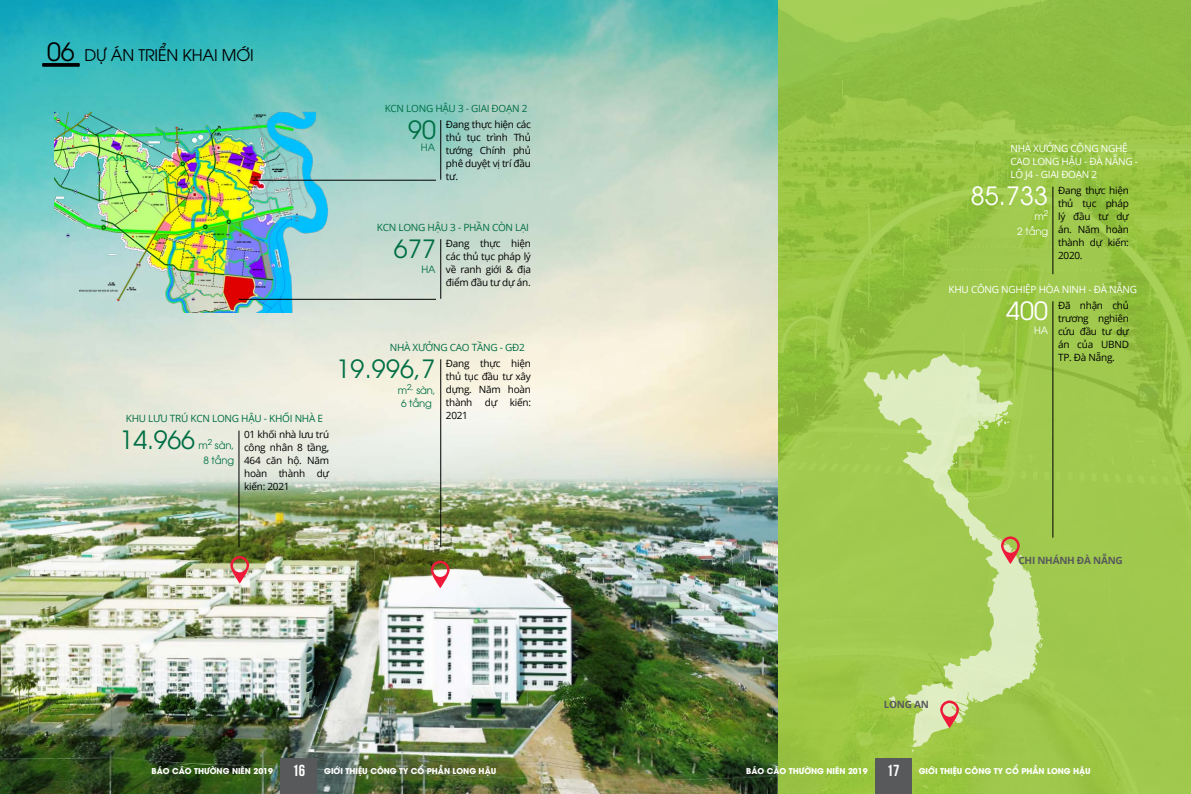
<style>
.page{position:relative;width:1191px;height:794px;background:#fff}
.page>*{position:absolute;margin:0;border:0;box-sizing:border-box;transform-origin:0 0}
.t1{font:25px "UTM Avo";letter-spacing:.01em;color:#006f45}
.t2{font:25px "UTM Avo";letter-spacing:.01em;color:#fff}
.t3{font:16px "UTM Avo";letter-spacing:-.01em;color:#000}
.t4{font:10px/13px "Open Sans";letter-spacing:-.025em;color:#000;text-align:justify}
.t5{font:10px "Open Sans";letter-spacing:-.025em;color:#006f45}
.t6{font:10px/13px "Open Sans";letter-spacing:-.025em;color:#fff}
.t7{font:10px "UTM Avo";letter-spacing:-.01em;color:#006f45}
.t8{font:700 10px "Open Sans";letter-spacing:-.025em;color:#58595b}
.t9{font:10px/15px "UTM Avo";letter-spacing:-.01em;color:#fff;text-align:right}
.t10{font:700 8px "UTM Avo";color:#fff}
.s1{font-size:25px}
.s2{font-family:"UTM Bebas";font-weight:400;font-size:16px}
</style>
<div class="page">
<img style="left:0;top:0;width:778px;height:794px">
<svg style="left:778px;top:0;width:413px;height:794px;background:#99c547"></svg>
<div style="left:874px;top:758px;width:37px;height:36px;background:#58595b"></div>
<div style="left:280px;top:758px;width:37px;height:36px;background:#58595b"></div>
<img style="left:55px;top:97px;width:307px;height:215px">
<hr style="left:440px;top:120px;width:1px;height:60px;background:#000">
<hr style="left:440px;top:239px;width:1px;height:60px;background:#000">
<hr style="left:1052px;top:301px;width:1px;height:236px;background:#000">
<hr style="left:1052px;top:187px;width:1px;height:87px;background:#000">
<hr style="left:252px;top:180px;width:184px;height:1px;background:#000">
<hr style="left:239px;top:299px;width:197px;height:1px;background:#000">
<hr style="left:440px;top:359px;width:1px;height:188px;background:#000">
<hr style="left:238px;top:430px;width:1px;height:117px;background:#000">
<svg style="left:230px;top:556px;width:19px;height:27px"></svg>
<svg style="left:431px;top:560px;width:18px;height:28px"></svg>
<svg style="left:863px;top:353px;width:179px;height:394px;background:#b0d26b"></svg>
<svg style="left:907px;top:707px;width:8px;height:7px"></svg>
<svg style="left:889px;top:696px;width:6px;height:11px"></svg>
<svg style="left:1001px;top:536px;width:20px;height:28px"></svg>
<svg style="left:940px;top:700px;width:28px;height:28px"></svg>
<hr style="left:43px;top:63px;width:36px;height:3px;background:#000">
<h2 class="t3" style="left:47px;top:43px;width:208px"><span class="s1">06</span> DỰ ÁN TRIỂN KHAI MỚI</h2>
<p class="t5" style="left:385px;top:101px;width:144px">KCN LONG HẬU 3 - GIAI ĐOẠN 2</p>
<h1 class="t1" style="left:408px;top:110px;width:29px">90</h1>
<p class="t7" style="left:421px;top:140px;width:16px">HA</p>
<p class="t4" style="left:446px;top:117px;width:87px">Đang thực hiện các thủ tục trình Thủ tướng Chính phủ phê duyệt vị trí đầu tư.</p>
<p class="t5" style="left:377px;top:220px;width:154px">KCN LONG HẬU 3 - PHẦN CÒN LẠI</p>
<h1 class="t1" style="left:394px;top:229px;width:44px">677</h1>
<p class="t7" style="left:421px;top:261px;width:16px">HA</p>
<p class="t4" style="left:446px;top:236px;width:87px">Đang thực hiện các thủ tục pháp lý về ranh giới &amp; địa điểm đầu tư dự án.</p>
<p class="t5" style="left:126px;top:412px;width:199px">KHU LƯU TRÚ KCN LONG HẬU - KHỐI NHÀ E</p>
<p class="t7" style="left:199px;top:437px;width:37px">m<sup>2</sup> sàn,</p>
<p class="t4" style="left:244px;top:428px;width:87px">01 khối nhà lưu trú công nhân 8 tầng, 464 căn hộ. Năm hoàn thành dự kiến: 2021</p>
<h1 class="t1" style="left:120px;top:420px;width:76px">14.966</h1>
<p class="t7" style="left:203px;top:453px;width:32px">8 tầng</p>
<p class="t5" style="left:390px;top:341px;width:137px">NHÀ XƯỞNG CAO TẦNG - GĐ2</p>
<h1 class="t1" style="left:336px;top:349px;width:100px">19.996,7</h1>
<p class="t7" style="left:401px;top:396px;width:32px">6 tầng</p>
<p class="t7" style="left:398px;top:382px;width:39px">m<sup>2,</sup> sàn,</p>
<p class="t4" style="left:446px;top:356px;width:87px">Đang thực hiện thủ tục đầu tư xây dựng. Năm hoàn thành dự kiến:<br>2021</p>
<p class="t6" style="left:1010px;top:141px;width:129px">NHÀ XƯỞNG CÔNG NGHỆ<br>CAO LONG HẬU - ĐÀ NẴNG -<br>LÔ J4 - GIAI ĐOẠN 2</p>
<h1 class="t2" style="left:970px;top:177px;width:79px">85.733</h1>
<p class="t9" style="left:1017px;top:208px;width:32px">m<sup>2<br></sup>2 tầng</p>
<p class="t4" style="left:1058px;top:184px;width:72px">Đang thực hiện thủ tục pháp lý đầu tư dự án. Năm hoàn thành dự kiến:<br>2020.</p>
<p class="t6" style="left:948px;top:283px;width:190px">KHU CÔNG NGHIỆP HÒA NINH - ĐÀ NẴNG</p>
<h1 class="t2" style="left:1006px;top:291px;width:44px">400</h1>
<p class="t9" style="left:1034px;top:322px;width:16px">HA</p>
<p class="t4" style="left:1058px;top:299px;width:72px">Đã nhận chủ trương nghiên cứu đầu tư dự án của UBND TP. Đà Nẵng.</p>
<p class="t8" style="left:883px;top:697px;width:47px">LONG AN</p>
<p class="t8" style="left:1018px;top:553px;width:106px">CHI NHÁNH ĐÀ NẴNG</p>
<p class="t10" style="left:152px;top:764px;width:346px">BÁO CÁO THƯỜNG NIÊN 2019 <span class="s2">16</span> GIỚI THIỆU CÔNG TY CỔ PHẦN LONG HẬU</p>
<p class="t10" style="left:746px;top:764px;width:346px">BÁO CÁO THƯỜNG NIÊN 2019 <span class="s2">17</span> GIỚI THIỆU CÔNG TY CỔ PHẦN LONG HẬU</p>
</div>
